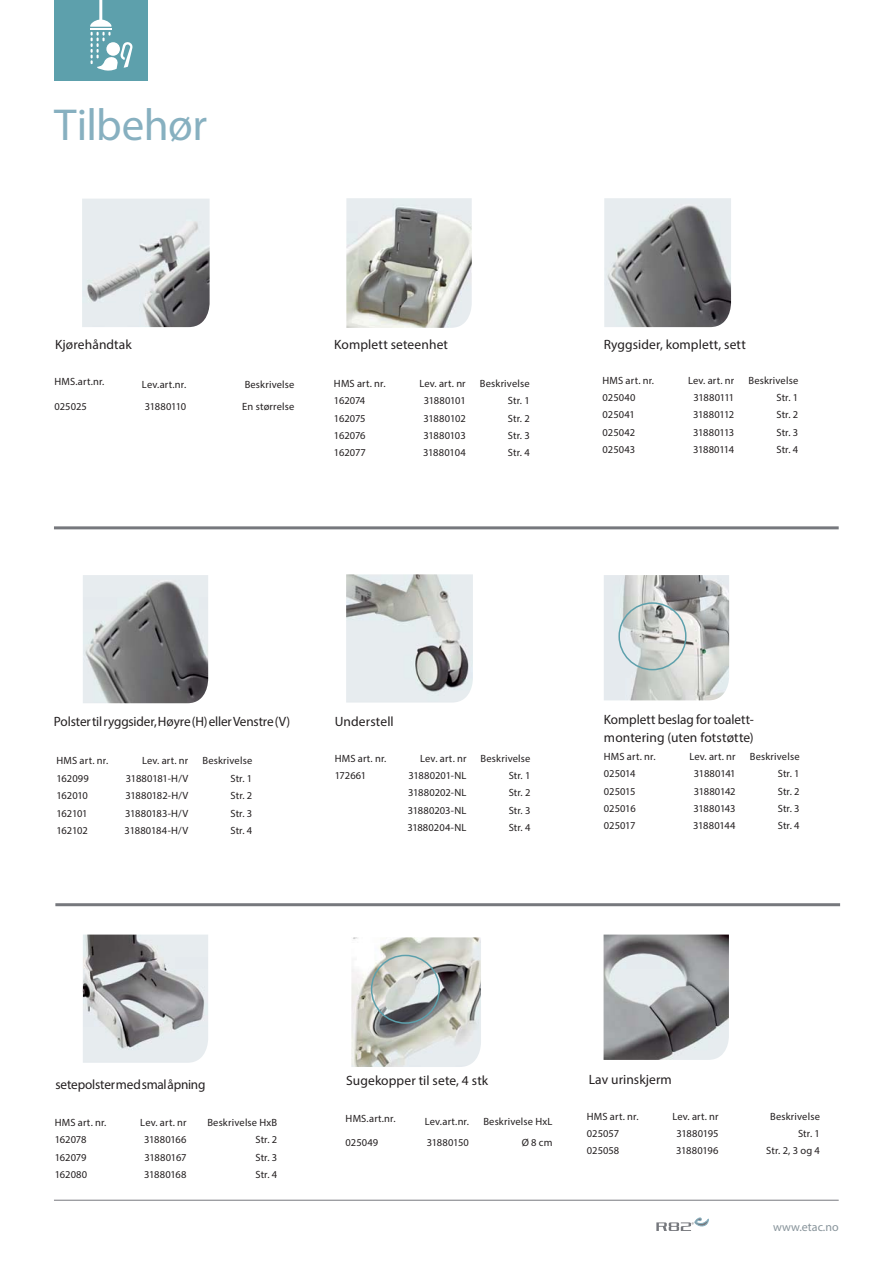
<style>
.page{position:relative;width:893px;height:1263px;background:#fff}
.page>*{position:absolute;margin:0;border:0;box-sizing:border-box;transform-origin:0 0}
.t1{font:45px "Myriad Pro";letter-spacing:-.01em;color:#87b0c0}
.t2{font:13.5px/18px "Myriad Pro";letter-spacing:.005em;color:#231f20}
.t3{font:13.5px "Myriad Pro";letter-spacing:-.015em;color:#231f20}
.t4{font:12px "Myriad Pro";color:#88949b}
.t5{font:10.5px "Myriad Pro";letter-spacing:.01em;color:#231f20}
.t6{font:10.5px "Myriad Pro";letter-spacing:-.025em;color:#231f20}
.t7{font:10.5px "Myriad Pro";letter-spacing:-.035em;color:#231f20}
.t8{font:10.5px "Myriad Pro";letter-spacing:-.03em;color:#231f20}
</style>
<div class="page">
<svg style="left:656px;top:1218px;width:52px;height:13px"></svg>
<hr style="left:54px;top:1200px;width:785px;height:1px;background:#76787d">
<div style="left:54px;top:0;width:93px;height:81px;background:#5da0ac"></div>
<svg style="left:90px;top:0;width:42px;height:71px"></svg>
<div style="left:106px;top:42px;width:14px;height:14px;background:#fff;border-radius:50%"></div>
<hr style="left:54px;top:526px;width:785px;height:3px;background:#76787d">
<hr style="left:55px;top:903px;width:785px;height:3px;background:#76787d">
<img style="left:346px;top:198px;width:126px;height:130px">
<img style="left:604px;top:198px;width:127px;height:129px">
<img style="left:82px;top:199px;width:128px;height:128px">
<img style="left:83px;top:575px;width:125px;height:128px">
<img style="left:346px;top:574px;width:127px;height:129px">
<img style="left:603px;top:935px;width:126px;height:125px">
<img style="left:83px;top:935px;width:125px;height:128px">
<img style="left:604px;top:575px;width:125px;height:125px">
<img style="left:351px;top:937px;width:130px;height:130px">
<div style="left:618px;top:602px;width:68px;height:68px;border:2px solid #5da0ac;border-radius:50%"></div>
<div style="left:371px;top:955px;width:69px;height:69px;border:2px solid #5da0ac;border-radius:50%"></div>
<h1 class="t1" style="left:54px;top:108px;width:154px">Tilbehør</h1>
<p class="t2" style="left:55px;top:336px;width:78px">Kjørehåndtak</p>
<p class="t2" style="left:334px;top:337px;width:115px">Komplett seteenhet</p>
<p class="t5" style="left:54px;top:378px;width:51px">HMS.art.nr.</p>
<p class="t5" style="left:142px;top:381px;width:46px">Lev.art.nr.</p>
<p class="t5" style="left:245px;top:381px;width:51px">Beskrivelse</p>
<p class="t5" style="left:54px;top:403px;width:34px">025025</p>
<p class="t8" style="left:145px;top:403px;width:43px">31880110</p>
<p class="t5" style="left:242px;top:403px;width:54px">En størrelse</p>
<p class="t5" style="left:334px;top:379px;width:53px">HMS art. nr.</p>
<p class="t5" style="left:419px;top:379px;width:48px">Lev. art. nr</p>
<p class="t5" style="left:480px;top:379px;width:51px">Beskrivelse</p>
<p class="t5" style="left:334px;top:397px;width:33px">162074</p>
<p class="t6" style="left:424px;top:397px;width:44px">31880101</p>
<p class="t5" style="left:508px;top:397px;width:23px">Str. 1</p>
<p class="t5" style="left:334px;top:414px;width:33px">162075</p>
<p class="t6" style="left:423px;top:414px;width:44px">31880102</p>
<p class="t5" style="left:508px;top:414px;width:23px">Str. 2</p>
<p class="t5" style="left:334px;top:431px;width:33px">162076</p>
<p class="t6" style="left:423px;top:431px;width:44px">31880103</p>
<p class="t5" style="left:508px;top:431px;width:23px">Str. 3</p>
<p class="t5" style="left:334px;top:449px;width:33px">162077</p>
<p class="t6" style="left:423px;top:449px;width:44px">31880104</p>
<p class="t5" style="left:508px;top:449px;width:23px">Str. 4</p>
<p class="t2" style="left:604px;top:336px;width:144px">Ryggsider, komplett, sett</p>
<p class="t5" style="left:602px;top:376px;width:53px">HMS art. nr.</p>
<p class="t5" style="left:688px;top:376px;width:48px">Lev. art. nr</p>
<p class="t5" style="left:748px;top:376px;width:51px">Beskrivelse</p>
<p class="t5" style="left:602px;top:394px;width:35px">025040</p>
<p class="t7" style="left:693px;top:394px;width:42px">31880111</p>
<p class="t5" style="left:776px;top:394px;width:23px">Str. 1</p>
<p class="t5" style="left:602px;top:411px;width:34px">025041</p>
<p class="t7" style="left:693px;top:411px;width:43px">31880112</p>
<p class="t5" style="left:776px;top:411px;width:23px">Str. 2</p>
<p class="t5" style="left:602px;top:428px;width:34px">025042</p>
<p class="t7" style="left:693px;top:428px;width:43px">31880113</p>
<p class="t5" style="left:776px;top:428px;width:23px">Str. 3</p>
<p class="t5" style="left:602px;top:446px;width:34px">025043</p>
<p class="t7" style="left:693px;top:446px;width:43px">31880114</p>
<p class="t5" style="left:776px;top:446px;width:23px">Str. 4</p>
<p class="t2" style="left:54px;top:713px;width:238px">Polster til ryggsider, Høyre (H) eller Venstre (V)</p>
<p class="t5" style="left:57px;top:757px;width:53px">HMS art. nr.</p>
<p class="t5" style="left:142px;top:757px;width:48px">Lev. art. nr</p>
<p class="t5" style="left:202px;top:757px;width:51px">Beskrivelse</p>
<p class="t5" style="left:57px;top:774px;width:34px">162099</p>
<p class="t6" style="left:126px;top:774px;width:64px">31880181-H/V</p>
<p class="t5" style="left:230px;top:774px;width:23px">Str. 1</p>
<p class="t5" style="left:57px;top:792px;width:33px">162010</p>
<p class="t6" style="left:125px;top:792px;width:64px">31880182-H/V</p>
<p class="t5" style="left:231px;top:792px;width:23px">Str. 2</p>
<p class="t5" style="left:57px;top:809px;width:33px">162101</p>
<p class="t6" style="left:125px;top:809px;width:65px">31880183-H/V</p>
<p class="t5" style="left:230px;top:809px;width:23px">Str. 3</p>
<p class="t5" style="left:57px;top:826px;width:33px">162102</p>
<p class="t6" style="left:125px;top:826px;width:65px">31880184-H/V</p>
<p class="t5" style="left:230px;top:826px;width:23px">Str. 4</p>
<p class="t2" style="left:335px;top:713px;width:60px">Understell</p>
<p class="t5" style="left:335px;top:754px;width:53px">HMS art. nr.</p>
<p class="t5" style="left:420px;top:754px;width:48px">Lev. art. nr</p>
<p class="t5" style="left:481px;top:754px;width:51px">Beskrivelse</p>
<p class="t5" style="left:335px;top:771px;width:33px">172661</p>
<p class="t5" style="left:408px;top:771px;width:59px">31880201-NL</p>
<p class="t5" style="left:509px;top:771px;width:23px">Str. 1</p>
<p class="t5" style="left:408px;top:789px;width:60px">31880202-NL</p>
<p class="t5" style="left:509px;top:789px;width:23px">Str. 2</p>
<p class="t5" style="left:408px;top:806px;width:60px">31880203-NL</p>
<p class="t5" style="left:509px;top:806px;width:23px">Str. 3</p>
<p class="t5" style="left:407px;top:824px;width:61px">31880204-NL</p>
<p class="t5" style="left:509px;top:824px;width:23px">Str. 4</p>
<p class="t2" style="left:604px;top:711px;width:152px">Komplett beslag for toalett&shy;montering (uten fotstøtte)</p>
<p class="t5" style="left:604px;top:752px;width:53px">HMS art. nr.</p>
<p class="t5" style="left:689px;top:752px;width:48px">Lev. art. nr</p>
<p class="t5" style="left:750px;top:752px;width:51px">Beskrivelse</p>
<p class="t5" style="left:604px;top:770px;width:33px">025014</p>
<p class="t7" style="left:694px;top:770px;width:43px">31880141</p>
<p class="t5" style="left:778px;top:770px;width:23px">Str. 1</p>
<p class="t5" style="left:604px;top:787px;width:33px">025015</p>
<p class="t6" style="left:694px;top:787px;width:43px">31880142</p>
<p class="t5" style="left:778px;top:787px;width:23px">Str. 2</p>
<p class="t5" style="left:604px;top:804px;width:33px">025016</p>
<p class="t6" style="left:693px;top:804px;width:44px">31880143</p>
<p class="t5" style="left:778px;top:804px;width:23px">Str. 3</p>
<p class="t5" style="left:604px;top:822px;width:33px">025017</p>
<p class="t6" style="left:693px;top:822px;width:44px">31880144</p>
<p class="t5" style="left:778px;top:822px;width:23px">Str. 4</p>
<p class="t3" style="left:56px;top:1080px;width:151px">setepolster med smal åpning</p>
<p class="t5" style="left:55px;top:1119px;width:53px">HMS art. nr.</p>
<p class="t5" style="left:140px;top:1119px;width:48px">Lev. art. nr</p>
<p class="t5" style="left:207px;top:1119px;width:71px">Beskrivelse HxB</p>
<p class="t5" style="left:55px;top:1136px;width:33px">162078</p>
<p class="t6" style="left:144px;top:1136px;width:44px">31880166</p>
<p class="t5" style="left:255px;top:1136px;width:23px">Str. 2</p>
<p class="t5" style="left:55px;top:1153px;width:33px">162079</p>
<p class="t6" style="left:144px;top:1153px;width:44px">31880167</p>
<p class="t5" style="left:255px;top:1153px;width:23px">Str. 3</p>
<p class="t5" style="left:55px;top:1171px;width:34px">162080</p>
<p class="t6" style="left:144px;top:1171px;width:44px">31880168</p>
<p class="t5" style="left:255px;top:1171px;width:23px">Str. 4</p>
<p class="t2" style="left:346px;top:1073px;width:143px">Sugekopper til sete, 4 stk</p>
<p class="t5" style="left:346px;top:1114px;width:51px">HMS.art.nr.</p>
<p class="t5" style="left:425px;top:1117px;width:46px">Lev.art.nr.</p>
<p class="t5" style="left:483px;top:1117px;width:71px">Beskrivelse HxL</p>
<p class="t5" style="left:346px;top:1139px;width:34px">025049</p>
<p class="t6" style="left:427px;top:1139px;width:44px">31880150</p>
<p class="t5" style="left:522px;top:1139px;width:32px">Ø 8 cm</p>
<p class="t2" style="left:589px;top:1071px;width:85px">Lav urinskjerm</p>
<p class="t5" style="left:587px;top:1112px;width:53px">HMS art. nr.</p>
<p class="t5" style="left:672px;top:1112px;width:48px">Lev. art. nr</p>
<p class="t5" style="left:770px;top:1112px;width:51px">Beskrivelse</p>
<p class="t5" style="left:587px;top:1130px;width:34px">025057</p>
<p class="t6" style="left:676px;top:1130px;width:44px">31880195</p>
<p class="t5" style="left:798px;top:1130px;width:23px">Str. 1</p>
<p class="t5" style="left:587px;top:1147px;width:34px">025058</p>
<p class="t6" style="left:676px;top:1147px;width:44px">31880196</p>
<p class="t5" style="left:766px;top:1147px;width:55px">Str. 2, 3 og 4</p>
<p class="t4" style="left:773px;top:1222px;width:67px">www.etac.no</p>
</div>
